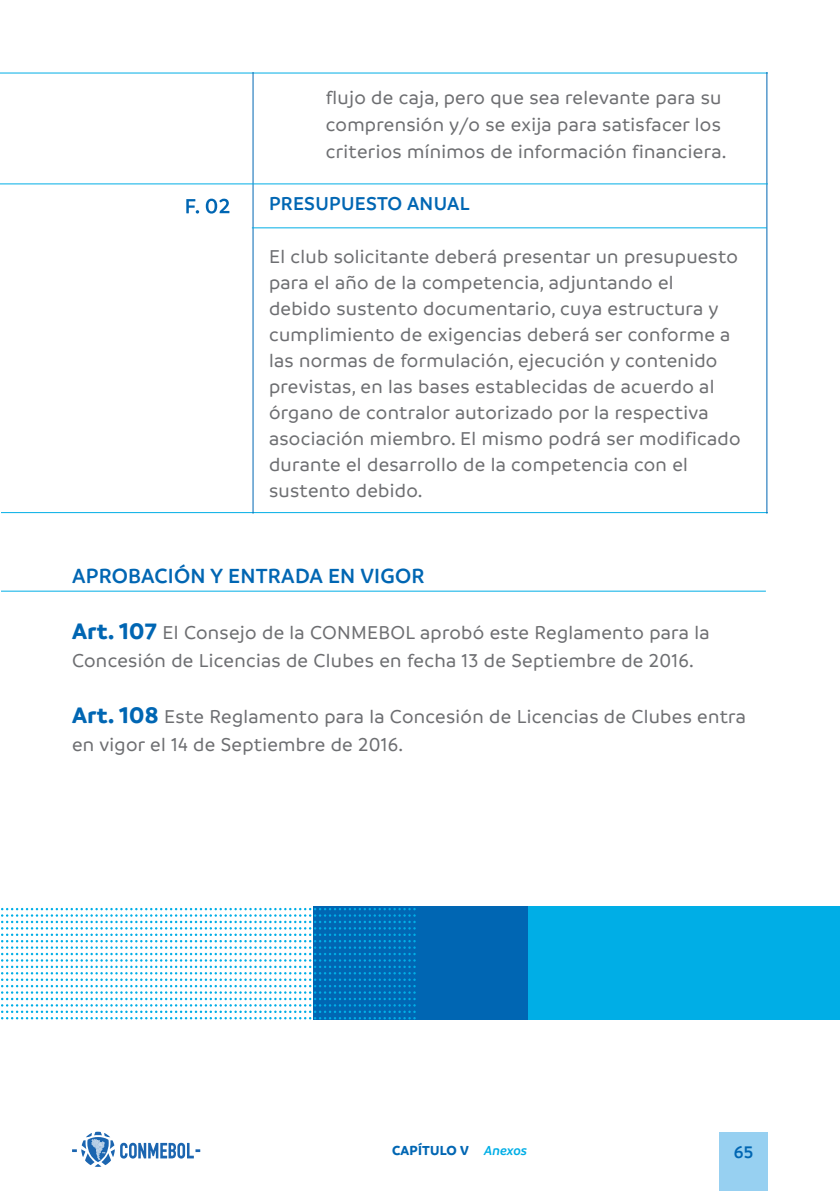
<style>
.page{position:relative;width:840px;height:1191px;background:#fff}
.page>*{position:absolute;margin:0;border:0;box-sizing:border-box;transform-origin:0 0}
.t1{font:600 22px "Branding";letter-spacing:.01em;color:#0066b3}
.t2{font:500 20px/26px "Branding";letter-spacing:.015em;color:#6d6e71}
.t3{font:600 20px "Branding";letter-spacing:.015em;color:#0066b3}
.t4{font:600 18px "Branding";color:#0066b3}
.t5{font:700 14px "Branding";letter-spacing:.015em;color:#0066b3}
.s1{font-weight:700;font-size:24px;color:#0066b3}
.s2{font-weight:600;font-style:italic;color:#00aee6}
</style>
<div class="page">
<div style="left:718px;top:1132px;width:49px;height:59px;background:#97d0f1"></div>
<svg style="left:72px;top:1131px;width:128px;height:35px"></svg>
<hr style="left:0;top:73px;width:767px;height:1px;background:#00aee6">
<hr style="left:1px;top:512px;width:766px;height:1px;background:#00aee6">
<hr style="left:252px;top:72px;width:1px;height:441px;background:#0066b3">
<hr style="left:766px;top:72px;width:1px;height:441px;background:#0066b3">
<hr style="left:1px;top:590px;width:764px;height:1px;background:#00aee6">
<hr style="left:252px;top:227px;width:514px;height:1px;background:#00aee6">
<hr style="left:0;top:183px;width:767px;height:1px;background:#00aee6">
<svg style="left:186px;top:199px;width:43px;height:15px"></svg>
<div style="left:313px;top:906px;width:215px;height:113px;background:#0066b3"></div>
<div style="left:528px;top:906px;width:311px;height:113px;background:#00aee6"></div>
<svg style="left:1px;top:908px;width:414px;height:111px"></svg>
<p class="t2" style="left:325px;top:85px;width:402px;line-height:27px">flujo de caja, pero que sea relevante para su comprensión y/o se exija para satisfacer los criterios mínimos de información financiera.</p>
<p class="t3" style="left:269px;top:193px;width:202px">PRESUPUESTO ANUAL</p>
<p class="t2" style="left:269px;top:243px;width:472px">El club solicitante deberá presentar un presupuesto para el año de la competencia, adjuntando el debido sustento documentario, cuya estructura y cumplimiento de exigencias deberá ser conforme a las normas de formulación, ejecución y contenido previstas, en las bases establecidas de acuerdo al órgano de contralor autorizado por la respectiva asociación miembro. El mismo podrá ser modificado durante el desarrollo de la competencia con el sustento debido.</p>
<p class="t1" style="left:72px;top:564px;width:354px">APROBACIÓN Y ENTRADA EN VIGOR</p>
<p class="t2" style="left:72px;top:618px;width:638px;line-height:28px"><span class="s1">Art. 107</span> El Consejo de la CONMEBOL aprobó este Reglamento para la<br>Concesión de Licencias de Clubes en fecha 13 de Septiembre de 2016.</p>
<p class="t2" style="left:72px;top:702px;width:675px;line-height:28px"><span class="s1">Art. 108</span> Este Reglamento para la Concesión de Licencias de Clubes entra en vigor el 14 de Septiembre de 2016.</p>
<p class="t5" style="left:392px;top:1142px;width:137px">CAPÍTULO V <span class="s2">Anexos</span></p>
<p class="t4" style="left:733px;top:1142px;width:21px">65</p>
</div>
